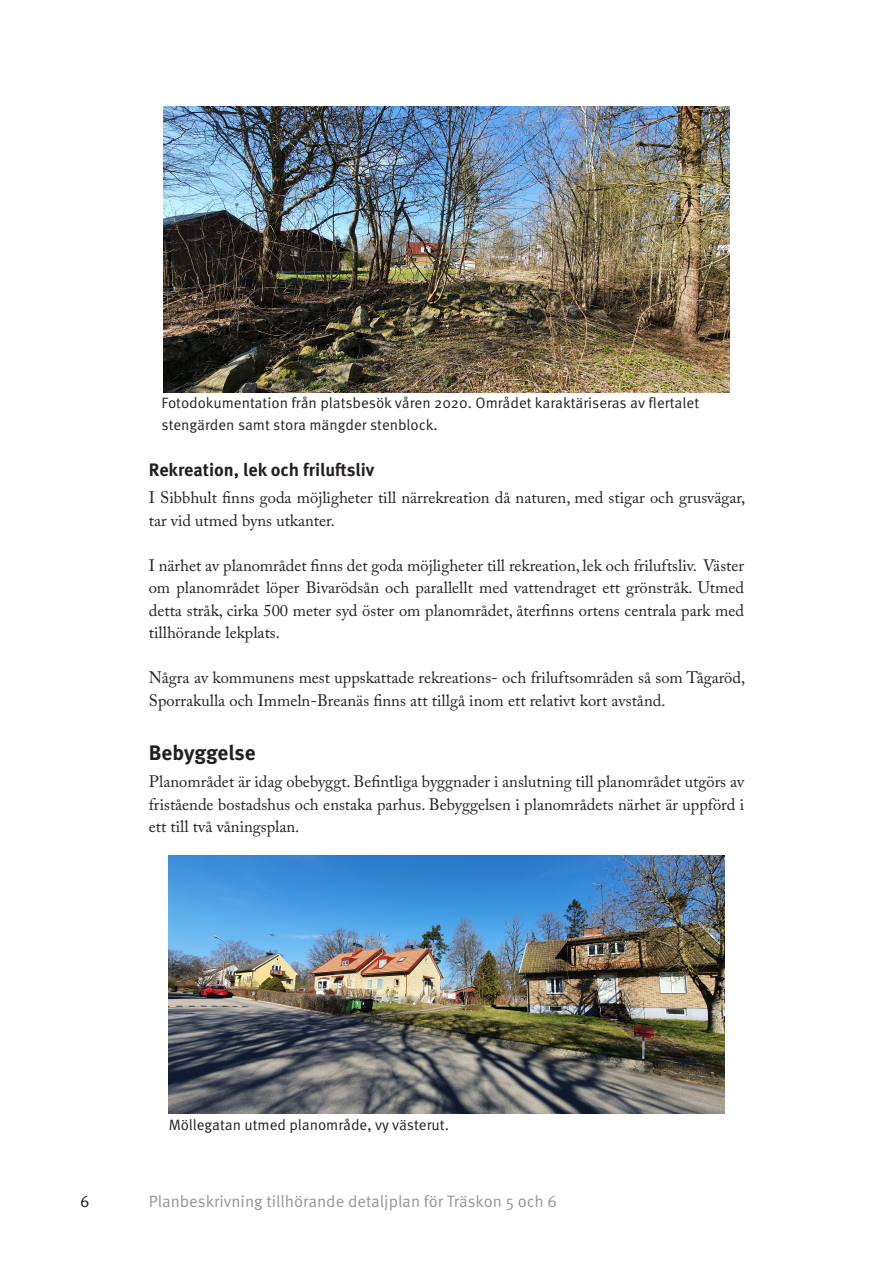
<style>
.page{position:relative;width:893px;height:1263px;background:#fff}
.page>*{position:absolute;margin:0;border:0;box-sizing:border-box;transform-origin:0 0}
.Underrubrik_1{font:700 21px "Meta OT";letter-spacing:-.005em;color:#231f20}
.Underrubrik_1-2{font:700 18px "Meta OT";color:#231f20}
.Brödtext{font:16.5px/22.5px "Adobe Caslon Pro";color:#231f20}
.Underrubrik_1-3{font:16.5px/22.5px "Adobe Caslon Pro";color:#231f20;text-align:justify}
.t1{font:16.5px "Meta OT Norm";color:#939598}
.t2{font:16.5px "Meta OT Norm";color:#231f20}
.Bildtext{font:15px/22.5px "Meta OT Norm";color:#231f20}
</style>
<div class="page">
<img style="left:164px;top:106px;width:565px;height:286px">
<img style="left:169px;top:856px;width:555px;height:258px">
<p class="Bildtext" style="left:162px;top:391px;width:539px">Fotodokumentation från platsbesök våren 2020. Området karaktäriseras av flertalet stengärden samt stora mängder stenblock.</p>
<p class="Underrubrik_1-2" style="left:149px;top:459px;width:227px">Rekreation, lek och friluftsliv</p>
<p class="Brödtext" style="left:149px;top:486px;width:598px">I Sibbhult finns goda möjligheter till närrekreation då naturen, med stigar och grusvägar, tar vid utmed byns utkanter.</p>
<p class="Brödtext" style="left:149px;top:554px;width:597px;text-align:justify">I närhet av planområdet finns det goda möjligheter till rekreation, lek och friluftsliv. Väster om planområdet löper Bivarödsån och parallellt med vattendraget ett grönstråk. Utmed detta stråk, cirka 500 meter syd öster om planområdet, återfinns ortens centrala park med tillhörande lekplats.</p>
<p class="Brödtext" style="left:149px;top:666px;width:598px">Några av kommunens mest uppskattade rekreations- och friluftsområden så som Tågaröd,<br>Sporrakulla och Immeln-Breanäs finns att tillgå inom ett relativt kort avstånd.</p>
<p class="Underrubrik_1" style="left:149px;top:740px;width:108px">Bebyggelse</p>
<p class="Underrubrik_1-3" style="left:149px;top:770px;width:597px">Planområdet är idag obebyggt. Befintliga byggnader i anslutning till planområdet utgörs av fristående bostadshus och enstaka parhus. Bebyggelsen i planområdets närhet är uppförd i ett till två våningsplan.</p>
<p class="Bildtext" style="left:169px;top:1113px;width:282px">Möllegatan utmed planområde, vy västerut.</p>
<p class="t2" style="left:80px;top:1191px;width:11px">6</p>
<p class="t1" style="left:149px;top:1191px;width:410px">Planbeskrivning tillhörande detaljplan för Träskon 5 och 6</p>
</div>
